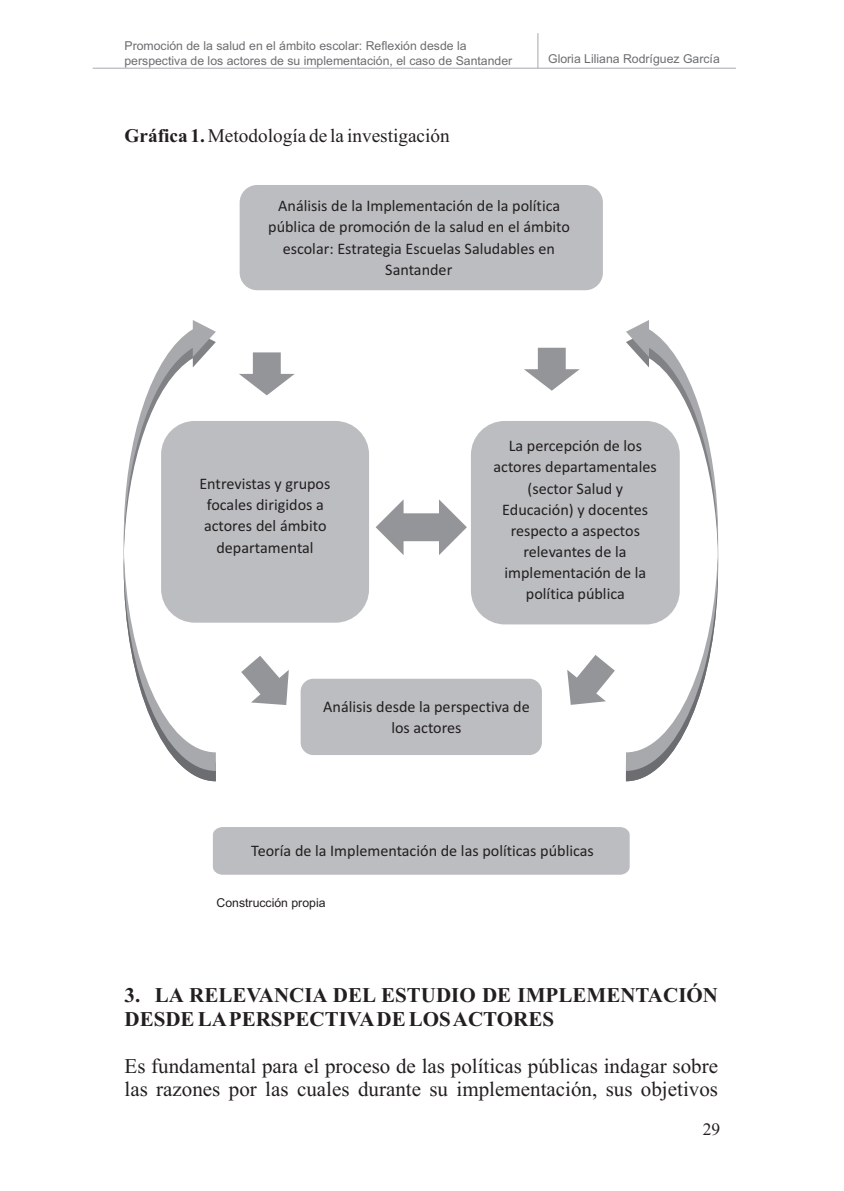
<style>
.page{position:relative;width:844px;height:1191px;background:#fff}
.page>*{position:absolute;margin:0;border:0;box-sizing:border-box;transform-origin:0 0}
.t1{font:21px/23.3px "Times New Roman";color:#231f20}
.t2{font:700 21px/23.3px "Times New Roman";color:#231f20}
.t3{font:19.25px "Times New Roman";color:#231f20}
.t4{font:17.5px "Times New Roman";color:#231f20}
.t5{font:16.1px/21.2px "Calibri";color:#231f20;text-align:center}
.t6{font:12.25px/14.9px "Arial";color:#6c6d70}
.t7{font:12.25px "Arial";color:#231f20}
.s1{font-weight:700}
</style>
<div class="page">
<div style="left:239px;top:185px;width:363px;height:105px;background:#bcbdc0;border-radius:18px"></div>
<div style="left:161px;top:421px;width:208px;height:201px;background:#bcbdc0;border-radius:34px"></div>
<div style="left:471px;top:421px;width:208px;height:203px;background:#bcbdc0;border-radius:34px"></div>
<div style="left:300px;top:678px;width:241px;height:77px;background:#bcbdc0;border-radius:13px"></div>
<div style="left:213px;top:827px;width:416px;height:47px;background:#bcbdc0"></div>
<svg style="left:239px;top:352px;width:55px;height:43px"></svg>
<svg style="left:524px;top:348px;width:55px;height:43px"></svg>
<svg style="left:241px;top:656px;width:48px;height:49px"></svg>
<svg style="left:567px;top:655px;width:47px;height:50px"></svg>
<svg style="left:375px;top:499px;width:92px;height:56px"></svg>
<svg style="left:187px;top:771px;width:29px;height:10px"></svg>
<svg style="left:124px;top:320px;width:92px;height:451px"></svg>
<svg style="left:625px;top:771px;width:29px;height:10px"></svg>
<svg style="left:625px;top:320px;width:93px;height:451px"></svg>
<hr style="left:93px;top:68px;width:642px;height:1px;background:#a8a9ad">
<hr style="left:537px;top:33px;width:1px;height:35px;background:#a8a9ad">
<p class="t6" style="left:124px;top:40px;width:389px">Promoción de la salud en el ámbito escolar: Reflexión desde la perspectiva de los actores de su implementación, el caso de Santander</p>
<p class="t3" style="left:124px;top:129px;width:327px"><span class="s1">Gráfica 1.</span> Metodología de la investigación</p>
<p class="t6" style="left:548px;top:53px;width:173px">Gloria Liliana Rodríguez García</p>
<p class="t5" style="left:268px;top:197px;width:303px">Análisis de la Implementación de la política pública de promoción de la salud en el ámbito escolar: Estrategia Escuelas Saludables en Santander</p>
<p class="t5" style="left:199px;top:474px;width:132px">Entrevistas y grupos focales dirigidos a actores del ámbito departamental</p>
<p class="t5" style="left:493px;top:436px;width:165px">La percepción de los actores departamentales (sector Salud y<br>Educación) y docentes respecto a aspectos relevantes de la implementación de la política pública</p>
<p class="t5" style="left:323px;top:697px;width:208px">Análisis desde la perspectiva de los actores</p>
<p class="t5" style="left:251px;top:841px;width:344px">Teoría de la Implementación de las políticas públicas</p>
<p class="t7" style="left:216px;top:898px;width:110px">Construcción propia</p>
<h1 class="t2" style="left:124px;top:986px;width:595px">3. LA RELEVANCIA DEL ESTUDIO DE IMPLEMENTACIÓN<br>DESDE LAPERSPECTIVADE LOS ACTORES</h1>
<h1 class="t1" style="left:124px;top:1056px;width:595px">Es fundamental para el proceso de las políticas públicas indagar sobre las razones por las cuales durante su implementación, sus objetivos</h1>
<p class="t4" style="left:702px;top:1123px;width:19px">29</p>
</div>
